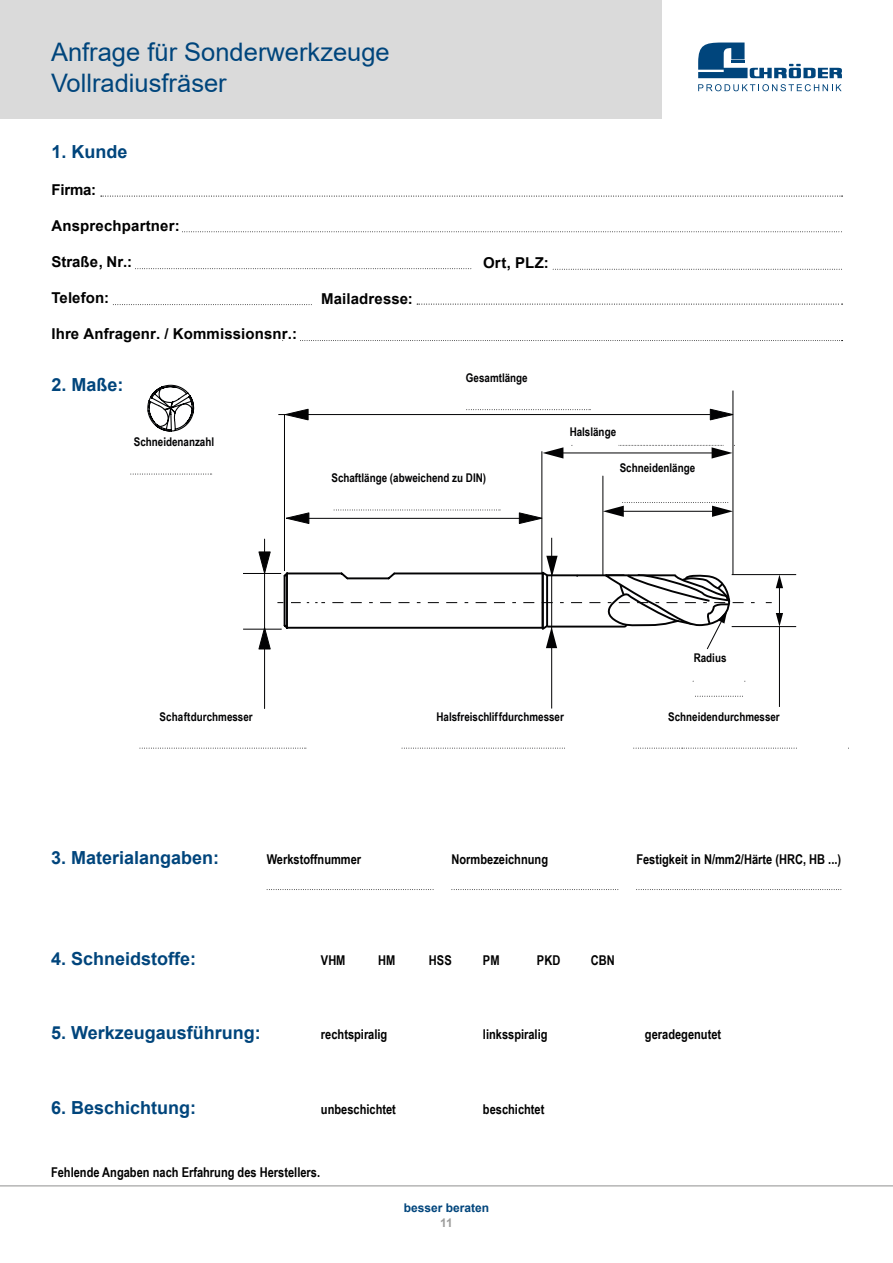
<style>
.page{position:relative;width:893px;height:1263px;background:#fff}
.page>*{position:absolute;margin:0;border:0;box-sizing:border-box;transform-origin:0 0}
.t1{font:25.5px/30.6px "Arial";color:#00457c}
.t2{font:700 18px "Arial";color:#00457c}
.t3{font:700 15px "Arial";letter-spacing:.01em;color:#000}
.t4{font:700 13.5px "Arial Narrow";color:#000}
.t5{font:700 12px "Arial Narrow";color:#020203}
.t6{font:700 12px "Arial";color:#00457c}
.t7{font:700 12px "Arial Narrow";color:#000}
.t8{font:700 12px "Arial";color:#9d9d9c}
</style>
<div class="page">
<div style="left:0;top:0;width:662px;height:119px;background:#dadada"></div>
<svg style="left:698px;top:84px;width:144px;height:7px"></svg>
<svg style="left:698px;top:43px;width:144px;height:35px"></svg>
<hr style="left:0;top:1185px;width:893px;height:1px;background:#9d9d9c">
<svg style="left:101px;top:196px;width:742px;height:1px"></svg>
<svg style="left:553px;top:269px;width:289px;height:1px"></svg>
<svg style="left:113px;top:304px;width:199px;height:1px"></svg>
<svg style="left:417px;top:304px;width:426px;height:1px"></svg>
<svg style="left:137px;top:268px;width:335px;height:1px"></svg>
<svg style="left:300px;top:340px;width:543px;height:1px"></svg>
<svg style="left:182px;top:231px;width:660px;height:1px"></svg>
<svg style="left:637px;top:889px;width:205px;height:1px"></svg>
<svg style="left:452px;top:889px;width:167px;height:1px"></svg>
<svg style="left:267px;top:889px;width:167px;height:1px"></svg>
<hr style="left:264px;top:539px;width:1px;height:169px;background:#020203">
<hr style="left:243px;top:629px;width:39px;height:1px;background:#020203">
<hr style="left:243px;top:573px;width:38px;height:1px;background:#020203">
<svg style="left:258px;top:551px;width:13px;height:22px"></svg>
<svg style="left:258px;top:627px;width:13px;height:23px"></svg>
<svg style="left:709px;top:408px;width:25px;height:13px"></svg>
<svg style="left:285px;top:408px;width:24px;height:13px"></svg>
<hr style="left:541px;top:451px;width:1px;height:122px;background:#020203">
<hr style="left:284px;top:415px;width:1px;height:156px;background:#020203">
<hr style="left:297px;top:518px;width:225px;height:1px;background:#020203">
<svg style="left:518px;top:512px;width:25px;height:13px"></svg>
<svg style="left:286px;top:512px;width:24px;height:12px"></svg>
<hr style="left:779px;top:627px;width:1px;height:80px;background:#020203">
<hr style="left:732px;top:391px;width:1px;height:184px;background:#020203">
<hr style="left:602px;top:476px;width:1px;height:99px;background:#020203">
<hr style="left:551px;top:538px;width:1px;height:170px;background:#020203">
<svg style="left:634px;top:748px;width:163px;height:1px"></svg>
<svg style="left:402px;top:748px;width:163px;height:1px"></svg>
<svg style="left:140px;top:748px;width:167px;height:1px"></svg>
<svg style="left:603px;top:502px;width:130px;height:15px"></svg>
<svg style="left:334px;top:510px;width:167px;height:1px"></svg>
<svg style="left:467px;top:409px;width:124px;height:1px"></svg>
<svg style="left:131px;top:474px;width:82px;height:1px"></svg>
<svg style="left:147px;top:385px;width:47px;height:46px"></svg>
<hr style="left:278px;top:414px;width:432px;height:1px;background:#020203">
<svg style="left:695px;top:696px;width:48px;height:1px"></svg>
<hr style="left:732px;top:574px;width:64px;height:1px;background:#020203">
<hr style="left:732px;top:626px;width:64px;height:1px;background:#020203">
<hr style="left:560px;top:452px;width:155px;height:1px;background:#020203">
<svg style="left:619px;top:445px;width:116px;height:14px"></svg>
<svg style="left:543px;top:447px;width:20px;height:12px"></svg>
<svg style="left:277px;top:556px;width:506px;height:94px"></svg>
<h1 class="t1" style="left:51px;top:37px;width:340px">Anfrage für Sonderwerkzeuge<br>Vollradiusfräser</h1>
<h2 class="t2" style="left:51px;top:139px;width:78px">1. Kunde</h2>
<p class="t3" style="left:51px;top:180px;width:46px">Firma:</p>
<p class="t3" style="left:51px;top:216px;width:130px">Ansprechpartner:</p>
<p class="t3" style="left:51px;top:252px;width:82px">Straße, Nr.:</p>
<p class="t3" style="left:51px;top:288px;width:59px">Telefon:</p>
<p class="t3" style="left:51px;top:324px;width:247px">Ihre Anfragenr. / Kommissionsnr.:</p>
<h2 class="t2" style="left:51px;top:372px;width:74px">2. Maße:</h2>
<p class="t5" style="left:134px;top:432px;width:82px">Schneidenanzahl</p>
<p class="t3" style="left:321px;top:288px;width:93px">Mailadresse:</p>
<p class="t3" style="left:483px;top:252px;width:67px">Ort, PLZ:</p>
<p class="t5" style="left:466px;top:368px;width:63px">Gesamtlänge</p>
<p class="t5" style="left:331px;top:469px;width:156px">Schaftlänge (abweichend zu DIN)</p>
<p class="t5" style="left:570px;top:423px;width:48px">Halslänge</p>
<p class="t5" style="left:620px;top:458px;width:77px">Schneidenlänge</p>
<p class="t7" style="left:694px;top:649px;width:34px">Radius</p>
<p class="t5" style="left:160px;top:707px;width:95px">Schaftdurchmesser</p>
<p class="t5" style="left:436px;top:707px;width:129px">Halsfreischliffdurchmesser</p>
<p class="t5" style="left:668px;top:707px;width:113px">Schneidendurchmesser</p>
<h2 class="t2" style="left:51px;top:845px;width:170px">3. Materialangaben:</h2>
<p class="t4" style="left:267px;top:849px;width:96px">Werkstoffnummer</p>
<p class="t4" style="left:451px;top:849px;width:98px">Normbezeichnung</p>
<p class="t4" style="left:636px;top:849px;width:206px">Festigkeit in N/mm2/Härte (HRC, HB ...)</p>
<h2 class="t2" style="left:51px;top:946px;width:147px">4. Schneidstoffe:</h2>
<p class="t4" style="left:321px;top:950px;width:26px">VHM</p>
<p class="t4" style="left:378px;top:950px;width:19px">HM</p>
<p class="t4" style="left:429px;top:950px;width:24px">HSS</p>
<p class="t4" style="left:483px;top:950px;width:18px">PM</p>
<p class="t4" style="left:537px;top:950px;width:25px">PKD</p>
<p class="t4" style="left:591px;top:950px;width:25px">CBN</p>
<h2 class="t2" style="left:51px;top:1020px;width:211px">5. Werkzeugausführung:</h2>
<p class="t4" style="left:321px;top:1024px;width:68px">rechtspiralig</p>
<p class="t4" style="left:483px;top:1024px;width:66px">linksspiralig</p>
<p class="t4" style="left:645px;top:1024px;width:78px">geradegenutet</p>
<h2 class="t2" style="left:51px;top:1095px;width:147px">6. Beschichtung:</h2>
<p class="t4" style="left:321px;top:1099px;width:77px">unbeschichtet</p>
<p class="t4" style="left:483px;top:1099px;width:63px">beschichtet</p>
<p class="t4" style="left:51px;top:1162px;width:271px">Fehlende Angaben nach Erfahrung des Herstellers.</p>
<p class="t6" style="left:404px;top:1199px;width:87px">besser beraten</p>
<p class="t8" style="left:440px;top:1214px;width:14px">11</p>
</div>
